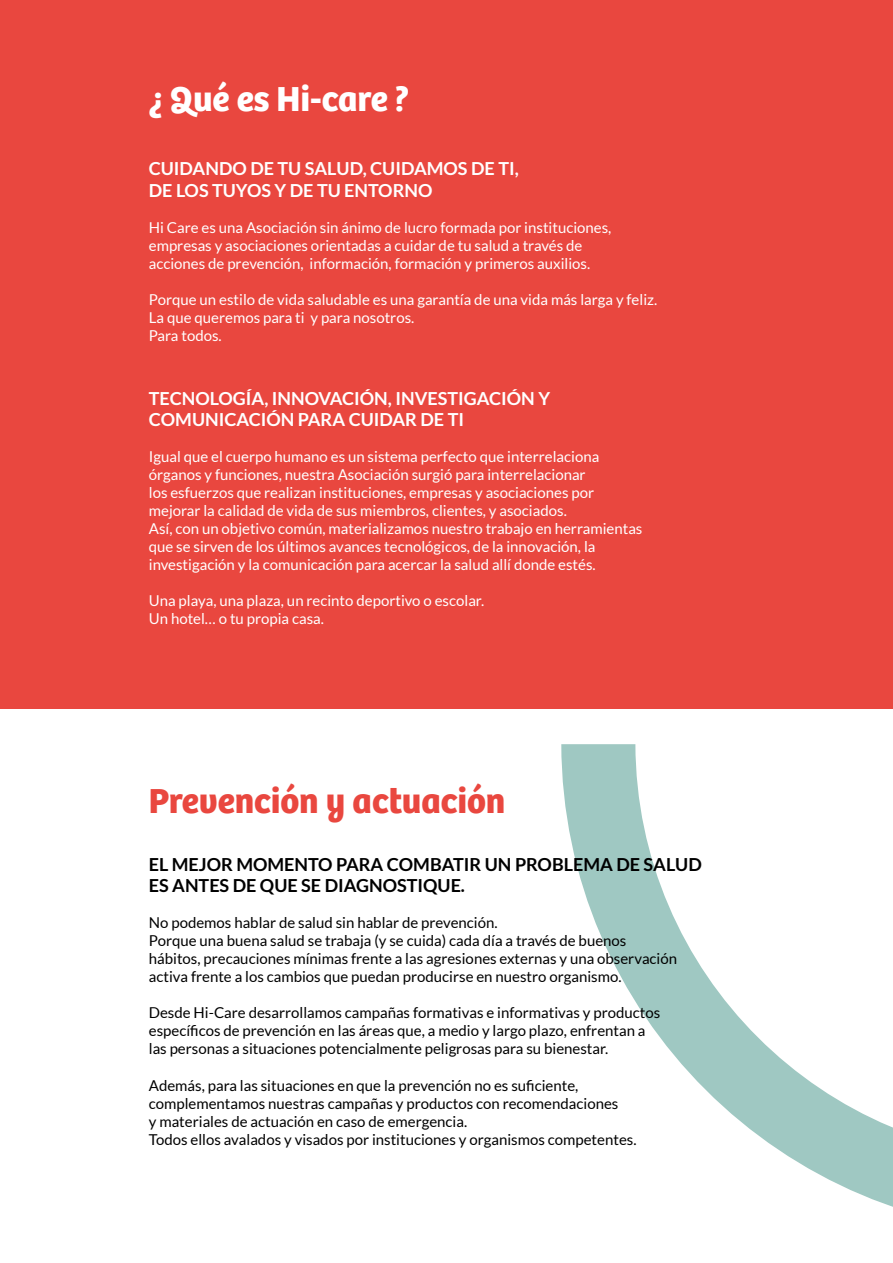
<style>
.page{position:relative;width:893px;height:1263px;background:#fff}
.page>*{position:absolute;margin:0;border:0;box-sizing:border-box;transform-origin:0 0}
.t1{font:700 36px "Bree";color:#e9473f}
.t2{font:700 36px "Bree";color:#fff}
.t3{font:700 18px/21.6px "Lato";color:#fff}
.t4{font:700 18px/21.6px "Lato";color:#000}
.t5{font:15px/18px "Lato";color:#fff}
.t6{font:15px/18px "Lato";color:#000}
</style>
<div class="page">
<svg style="left:561px;top:744px;width:332px;height:463px"></svg>
<div style="left:0;top:0;width:893px;height:708px;background:#e9473f"></div>
<h1 class="t2" style="left:149px;top:77px;width:262px">¿ Qué es Hi-care ?</h1>
<p class="t3" style="left:149px;top:157px;width:371px">CUIDANDO DE TU SALUD, CUIDAMOS DE TI,<br>DE LOS TUYOS Y DE TU ENTORNO</p>
<p class="t5" style="left:149px;top:218px;width:464px">Hi Care es una Asociación sin ánimo de lucro formada por instituciones, empresas y asociaciones orientadas a cuidar de tu salud a través de acciones de prevención, información, formación y primeros auxilios.</p>
<p class="t5" style="left:149px;top:290px;width:510px">Porque un estilo de vida saludable es una garantía de una vida más larga y feliz.<br>La que queremos para ti y para nosotros.<br>Para todos.</p>
<p class="t3" style="left:149px;top:387px;width:403px">TECNOLOGÍA, INNOVACIÓN, INVESTIGACIÓN Y<br>COMUNICACIÓN PARA CUIDAR DE TI</p>
<p class="t5" style="left:149px;top:448px;width:495px">Igual que el cuerpo humano es un sistema perfecto que interrelaciona órganos y funciones, nuestra Asociación surgió para interrelacionar<br>los esfuerzos que realizan instituciones, empresas y asociaciones por mejorar la calidad de vida de sus miembros, clientes, y asociados.<br>Así, con un objetivo común, materializamos nuestro trabajo en herramientas que se sirven de los últimos avances tecnológicos, de la innovación, la investigación y la comunicación para acercar la salud allí donde estés.</p>
<p class="t5" style="left:149px;top:592px;width:337px">Una playa, una plaza, un recinto deportivo o escolar.<br>Un hotel… o tu propia casa.</p>
<h1 class="t1" style="left:149px;top:779px;width:358px">Prevención y actuación</h1>
<p class="t4" style="left:149px;top:853px;width:554px">EL MEJOR MOMENTO PARA COMBATIR UN PROBLEMA DE SALUD<br>ES ANTES DE QUE SE DIAGNOSTIQUE.</p>
<p class="t6" style="left:149px;top:914px;width:530px">No podemos hablar de salud sin hablar de prevención.<br>Porque una buena salud se trabaja (y se cuida) cada día a través de buenos hábitos, precauciones mínimas frente a las agresiones externas y una observación activa frente a los cambios que puedan producirse en nuestro organismo.</p>
<p class="t6" style="left:149px;top:1004px;width:513px">Desde Hi-Care desarrollamos campañas formativas e informativas y productos específicos de prevención en las áreas que, a medio y largo plazo, enfrentan a las personas a situaciones potencialmente peligrosas para su bienestar.</p>
<p class="t6" style="left:149px;top:1076px;width:489px">Además, para las situaciones en que la prevención no es suficiente, complementamos nuestras campañas y productos con recomendaciones<br>y materiales de actuación en caso de emergencia.<br>Todos ellos avalados y visados por instituciones y organismos competentes.</p>
</div>
